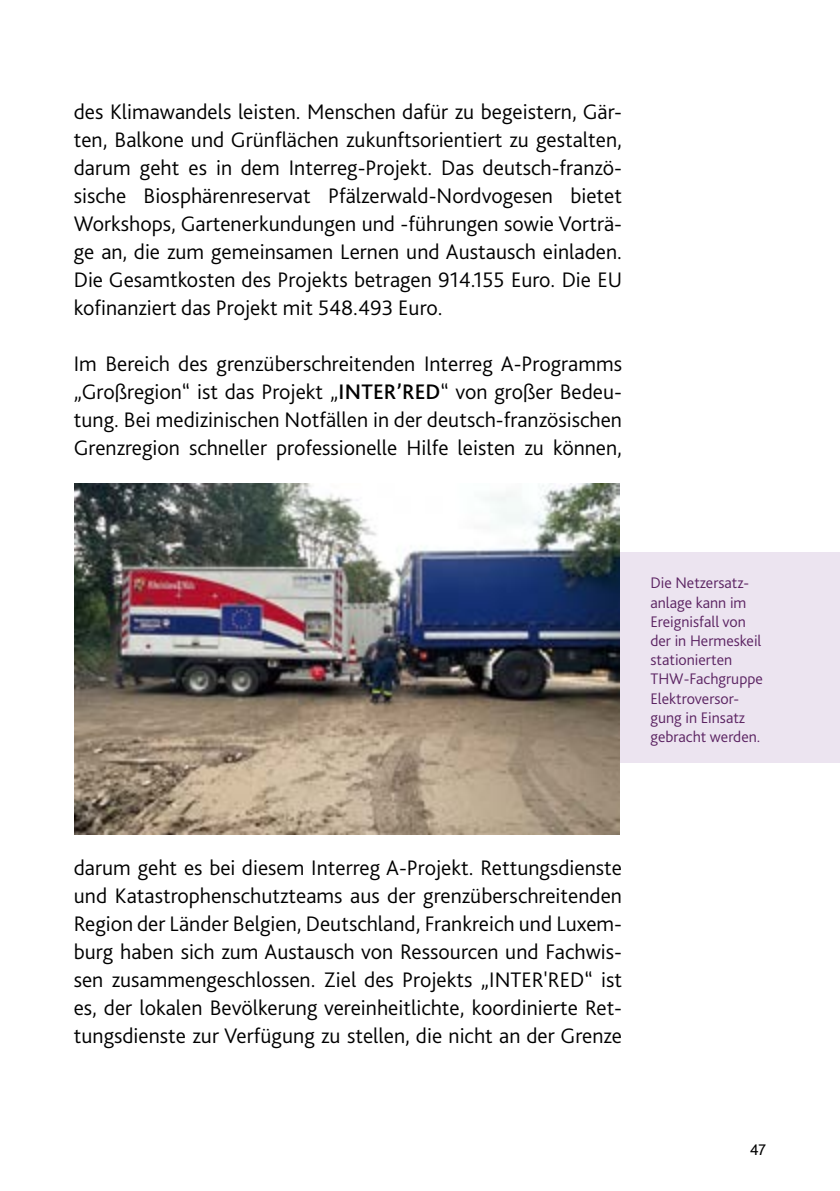
<style>
.page{position:relative;width:840px;height:1191px;background:#fff}
.page>*{position:absolute;margin:0;border:0;box-sizing:border-box;transform-origin:0 0}
.t1{font:300 22px/28px "Bliss 2";color:#000;text-align:justify}
.t2{font:300 16px/19.2px "Bliss 2";color:#5b2362}
.t3{font:16px "Bliss 2";color:#000}
.s1{font-weight:500}
</style>
<div class="page">
<div style="left:477px;top:553px;width:362px;height:210px;background:#ece4f0"></div>
<img style="left:75px;top:484px;width:544px;height:351px">
<p class="t1" style="left:74px;top:97px;width:549px">des Klimawandels leisten. Menschen dafür zu begeistern, Gär&shy;ten, Balkone und Grünflächen zukunftsorientiert zu gestalten, darum geht es in dem Interreg-Projekt. Das deutsch-franzö&shy;sische Biosphärenreservat Pfälzerwald-Nordvogesen bietet Workshops, Gartenerkundungen und -führungen sowie Vorträ&shy;ge an, die zum gemeinsamen Lernen und Austausch einladen.<br>Die Gesamtkosten des Projekts betragen 914.155 Euro. Die EU kofinanziert das Projekt mit 548.493 Euro.</p>
<p class="t1" style="left:74px;top:349px;width:549px">Im Bereich des grenzüberschreitenden Interreg A-Programms „Großregion“ ist das Projekt „<span class="s1">INTER’RED</span>“ von großer Bedeu&shy;tung. Bei medizinischen Notfällen in der deutsch-französischen Grenzregion schneller professionelle Hilfe leisten zu können,</p>
<p class="t2" style="left:650px;top:573px;width:114px">Die Netzersatz&shy;anlage kann im<br>Ereignisfall von der in Hermeskeil stationierten<br>THW-Fachgruppe<br>Elektroversor&shy;gung in Einsatz gebracht werden.</p>
<p class="t1" style="left:74px;top:853px;width:549px">darum geht es bei diesem Interreg A-Projekt. Rettungsdienste und Katastrophenschutzteams aus der grenzüberschreitenden Region der Länder Belgien, Deutschland, Frankreich und Luxem&shy;burg haben sich zum Austausch von Ressourcen und Fachwis&shy;sen zusammengeschlossen. Ziel des Projekts „INTER'RED“ ist es, der lokalen Bevölkerung vereinheitlichte, koordinierte Ret&shy;tungsdienste zur Verfügung zu stellen, die nicht an der Grenze</p>
<p class="t3" style="left:749px;top:1139px;width:18px">47</p>
</div>
